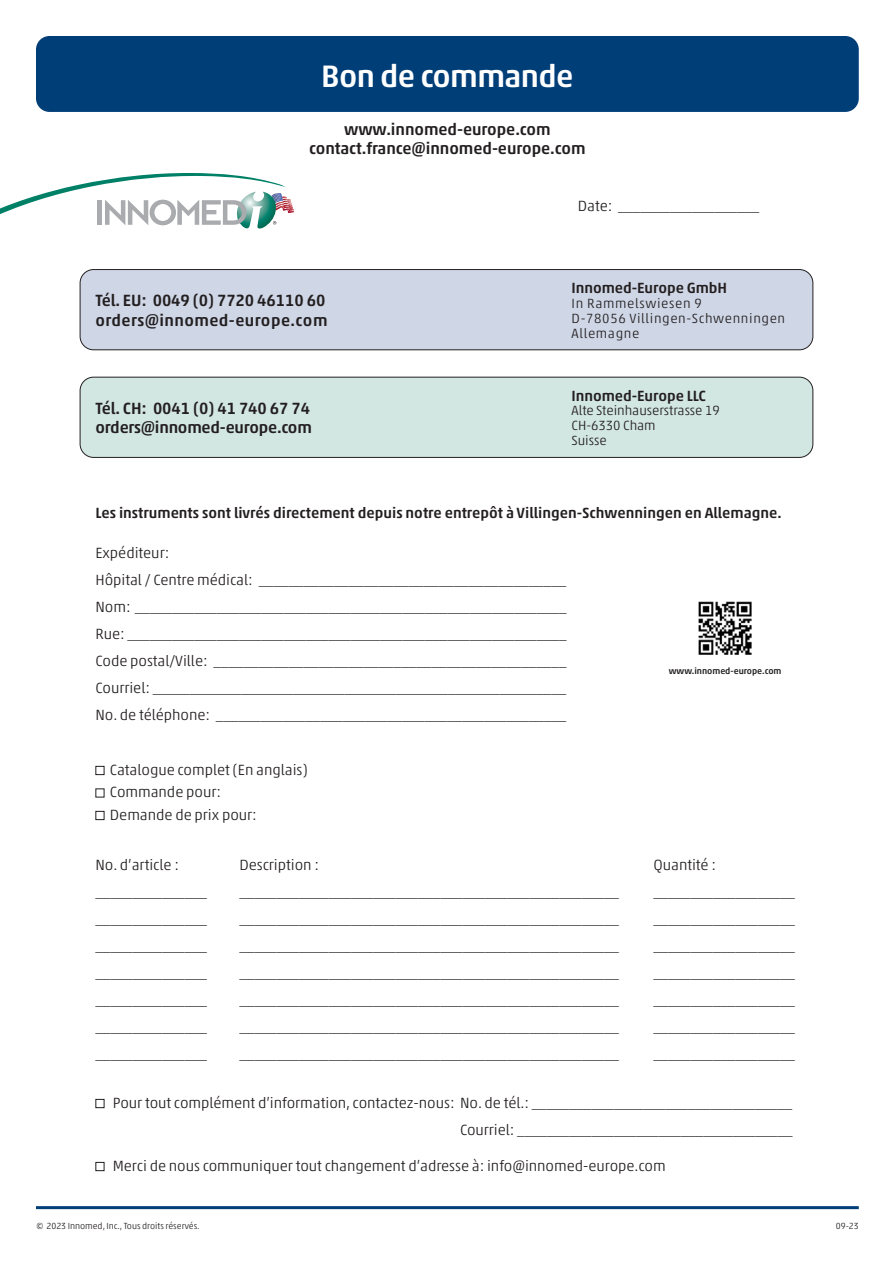
<style>
.page{position:relative;width:893px;height:1263px;background:#fff}
.page>*{position:absolute;margin:0;border:0;box-sizing:border-box;transform-origin:0 0}
.t1{font:500 31.5px "Akko Std";letter-spacing:-.02em;color:#fff}
.t2{font:500 16.5px/19.5px "Akko Std";letter-spacing:-.005em;color:#231f20;text-align:center}
.t3{font:500 16.5px/19.5px "Akko Std";letter-spacing:.015em;color:#231f20}
.t4{font:300 15px/27px "Akko Std";letter-spacing:-.005em;color:#231f20}
.t5{font:500 15px "Akko Std";color:#231f20}
.t6{font:300 13.5px/14.9px "Akko Std";letter-spacing:.045em;color:#231f20}
.t7{font:300 13.5px/14.9px "Akko Std";letter-spacing:-.005em;color:#231f20}
.t8{font:300 9px "Akko Std";letter-spacing:-.005em;color:#231f20}
.t9{font:500 9px "Akko Std";letter-spacing:-.005em;color:#231f20}
</style>
<div class="page">
<hr style="left:36px;top:1206px;width:823px;height:3px;background:#003e78">
<div style="left:36px;top:36px;width:823px;height:76px;background:#003e78;border-radius:14px"></div>
<svg style="left:0;top:173px;width:294px;height:56px"></svg>
<div style="left:80px;top:270px;width:733px;height:80px;background:#cfd6e6;border-radius:14px"></div>
<div style="left:80px;top:269px;width:733px;height:81px;border:1px solid #231f20;border-radius:14px"></div>
<div style="left:80px;top:377px;width:733px;height:80px;background:#d3e7e2;border-radius:14px"></div>
<div style="left:80px;top:377px;width:733px;height:81px;border:1px solid #231f20;border-radius:14px"></div>
<div style="left:95px;top:766px;width:9px;height:9px;border:1px solid #231f20"></div>
<div style="left:95px;top:811px;width:9px;height:9px;border:1px solid #231f20"></div>
<div style="left:95px;top:1099px;width:9px;height:9px;border:1px solid #231f20"></div>
<div style="left:95px;top:1162px;width:9px;height:9px;border:1px solid #231f20"></div>
<img style="left:698px;top:601px;width:54px;height:54px">
<h1 class="t1" style="left:321px;top:57px;width:254px">Bon de commande</h1>
<p class="t2" style="left:309px;top:119px;width:278px">www.innomed-europe.com contact.france@innomed-europe.com</p>
<p class="t3" style="left:95px;top:290px;width:234px">Tél. EU: 0049 (0) 7720 46110 60 orders@innomed-europe.com</p>
<p class="t2" style="left:95px;top:398px;width:218px;text-align:left">Tél. CH: 0041 (0) 41 740 67 74 orders@innomed-europe.com</p>
<p class="t4" style="left:578px;top:193px;width:183px">Date: ___________________</p>
<p class="t5" style="left:572px;top:279px;width:157px">Innomed-Europe GmbH</p>
<p class="t6" style="left:572px;top:296px;width:215px">In Rammelswiesen 9<br>D-78056 Villingen-Schwenningen<br>Allemagne</p>
<p class="t5" style="left:572px;top:386px;width:136px">Innomed-Europe LLC</p>
<p class="t7" style="left:572px;top:403px;width:150px">Alte Steinhauserstrasse 19<br>CH-6330 Cham<br>Suisse</p>
<p class="t5" style="left:95px;top:504px;width:688px">Les instruments sont livrés directement depuis notre entrepôt à Villingen-Schwenningen en Allemagne.</p>
<p class="t4" style="left:95px;top:540px;width:473px">Expéditeur:<br>Hôpital / Centre médical: _________________________________________ Nom: __________________________________________________________ Rue: ___________________________________________________________ Code postal/Ville: _______________________________________________ Courriel: ________________________________________________________ No. de téléphone: _______________________________________________</p>
<p class="t9" style="left:669px;top:665px;width:114px">www.innomed-europe.com</p>
<p class="t4" style="left:110px;top:758px;width:199px;line-height:22.5px">Catalogue complet (En anglais)<br>Commande pour:<br>Demande de prix pour:</p>
<p class="t4" style="left:95px;top:851px;width:85px">No. d’article :</p>
<p class="t4" style="left:239px;top:851px;width:81px">Description :</p>
<p class="t4" style="left:653px;top:851px;width:64px">Quantité :</p>
<p class="t4" style="left:95px;top:878px;width:113px">_______________</p>
<p class="t4" style="left:239px;top:878px;width:381px">___________________________________________________</p>
<p class="t4" style="left:653px;top:878px;width:143px">___________________</p>
<p class="t4" style="left:95px;top:905px;width:113px">_______________</p>
<p class="t4" style="left:239px;top:905px;width:381px">___________________________________________________</p>
<p class="t4" style="left:653px;top:905px;width:143px">___________________</p>
<p class="t4" style="left:95px;top:932px;width:113px">_______________</p>
<p class="t4" style="left:239px;top:932px;width:381px">___________________________________________________</p>
<p class="t4" style="left:653px;top:932px;width:143px">___________________</p>
<p class="t4" style="left:95px;top:959px;width:113px">_______________</p>
<p class="t4" style="left:239px;top:959px;width:381px">___________________________________________________</p>
<p class="t4" style="left:653px;top:959px;width:143px">___________________</p>
<p class="t4" style="left:95px;top:986px;width:113px">_______________</p>
<p class="t4" style="left:239px;top:986px;width:381px">___________________________________________________</p>
<p class="t4" style="left:653px;top:986px;width:143px">___________________</p>
<p class="t4" style="left:95px;top:1013px;width:113px">_______________</p>
<p class="t4" style="left:239px;top:1013px;width:381px">___________________________________________________</p>
<p class="t4" style="left:653px;top:1013px;width:143px">___________________</p>
<p class="t4" style="left:95px;top:1040px;width:113px">_______________</p>
<p class="t4" style="left:239px;top:1040px;width:381px">___________________________________________________</p>
<p class="t4" style="left:653px;top:1040px;width:143px">___________________</p>
<p class="t4" style="left:113px;top:1089px;width:681px;text-align:right">Pour tout complément d’information, contactez-nous: No. de tél.: ___________________________________<br>Courriel: _____________________________________</p>
<p class="t4" style="left:113px;top:1152px;width:554px">Merci de nous communiquer tout changement d’adresse à: info@innomed-europe.com</p>
<p class="t8" style="left:36px;top:1220px;width:165px">© 2023 Innomed, Inc., Tous droits réservés.</p>
<p class="t8" style="left:836px;top:1220px;width:24px">09-23</p>
</div>
